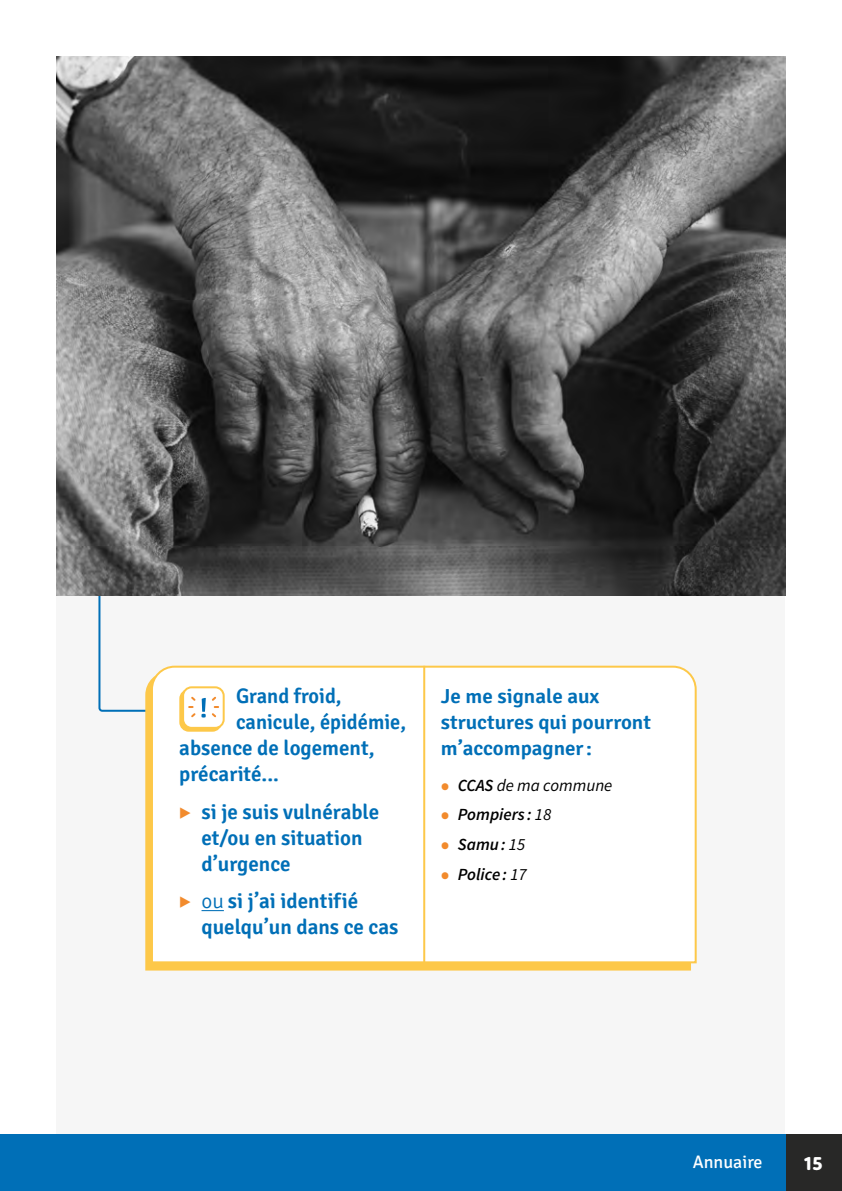
<style>
.page{position:relative;width:842px;height:1191px;background:#fff}
.page>*{position:absolute;margin:0;border:0;box-sizing:border-box;transform-origin:0 0}
.t1{font:600 21px/26px "Signika";color:#006fb7}
.t2{font:600 20.2px/26px "Signika";color:#006fb7;scale:1.04 1}
.t3{font:700 20px "Domus Titling";color:#fff}
.t4{font:18px "Signika";color:#fff}
.t5{font:italic 600 17px "Source Sans Pro";color:#000}
.t6{font:italic 17px "Source Sans Pro";color:#000}
.s1{font-family:"Source Sans Pro";font-style:italic;color:#f28b2d}
.s2{font-weight:300}
.s3{font-weight:900;font-style:normal;font-size:24px;color:#f28b2d}
.s4{font-weight:600}
.s5{font-weight:400}
</style>
<div class="page">
<div style="left:57px;top:57px;width:728px;height:1077px;background:#f6f6f6"></div>
<div style="left:785px;top:1134px;width:57px;height:57px;background:#282827"></div>
<div style="left:0;top:1134px;width:785px;height:57px;background:#006fb7"></div>
<svg style="left:97px;top:595px;width:51px;height:117px"></svg>
<svg style="left:144px;top:670px;width:547px;height:301px;background:#fbcd5e"></svg>
<div style="left:150px;top:665px;width:547px;height:299px;background:#fff"></div>
<hr style="left:423px;top:666px;width:2px;height:297px;background:#fdc849">
<svg style="left:202px;top:910px;width:22px;height:1px"></svg>
<div style="left:180px;top:690px;width:41px;height:40px;background:#fdc849;border-radius:9px"></div>
<div style="left:179px;top:689px;width:43px;height:42px;border:2px solid #fdc849;border-radius:9px"></div>
<div style="left:183px;top:687px;width:41px;height:41px;background:#fff;border-radius:9px"></div>
<div style="left:182px;top:686px;width:43px;height:43px;border:2px solid #fdc849;border-radius:9px"></div>
<svg style="left:189px;top:696px;width:29px;height:22px"></svg>
<img style="left:57px;top:57px;width:728px;height:538px">
<p class="t1" style="left:236px;top:683px;width:107px">Grand froid,</p>
<p class="t1" style="left:236px;top:709px;width:172px">canicule, épidémie,</p>
<p class="t1" style="left:179px;top:735px;width:197px">absence de logement,</p>
<p class="t1" style="left:179px;top:761px;width:101px">précarité…...</p>
<p class="t1" style="left:202px;top:799px;width:179px;text-indent:-22px"><span class="s1">▶</span> si je suis vulnérable et/ou en situation d’urgence</p>
<p class="t1" style="left:202px;top:888px;width:198px;text-indent:-22px"><span class="s1">▶</span> <span class="s2">ou</span> si j’ai identifié quelqu’un dans ce cas</p>
<p class="t2" style="left:441px;top:683px;width:204px">Je me signale aux structures qui pourront m’accompagner:</p>
<p class="t6" style="left:441px;top:774px;width:173px"><span class="s3">•</span> <span class="s4">CCAS</span> de ma commune</p>
<p class="t5" style="left:441px;top:804px;width:112px"><span class="s3">•</span> Pompiers : <span class="s5">18</span></p>
<p class="t5" style="left:441px;top:833px;width:86px"><span class="s3">•</span> Samu: <span class="s5">15</span></p>
<p class="t5" style="left:441px;top:863px;width:87px"><span class="s3">•</span> Police : <span class="s5">17</span></p>
<p class="t4" style="left:693px;top:1151px;width:71px">Annuaire</p>
<p class="t3" style="left:804px;top:1151px;width:20px">15</p>
</div>
